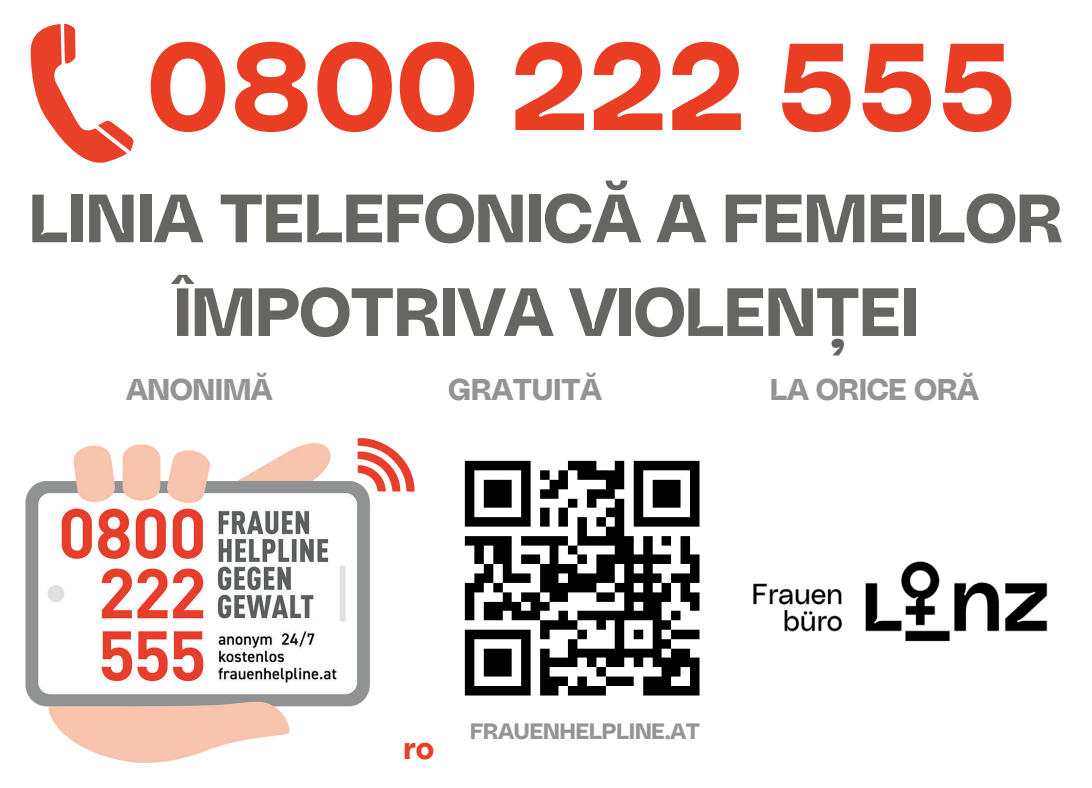
<style>
.page{position:relative;width:1092px;height:788px;background:#fff}
.page>*{position:absolute;margin:0;border:0;box-sizing:border-box;transform-origin:0 0}
.t1{font:122.5px "Lentia Nova Bulky";color:#ea3e24}
.t2{font:67.5px/93.8px "Lentia Nova Bulky";color:#666562;text-align:center}
.t3{font:30px "Lentia Nova Bulky";color:#959393}
.t4{font:30px "Lentia Nova Bulky";color:#ea3e24}
.t5{font:22px "Lentia Nova Bulky";color:#959393}
</style>
<div class="page">
<img style="left:25px;top:438px;width:390px;height:325px">
<img style="left:753px;top:561px;width:295px;height:81px">
<svg style="left:30px;top:24px;width:103px;height:139px"></svg>
<img style="left:464px;top:460px;width:236px;height:236px">
<h1 class="t1" style="left:147px;top:-8px;width:871px">0800 222 555</h1>
<p class="t2" style="left:29px;top:167px;width:1035px">LINIA TELEFONICĂ A FEMEILOR<br>ÎMPOTRIVA VIOLENȚEI</p>
<p class="t3" style="left:126px;top:366px;width:147px">ANONIMĂ</p>
<p class="t3" style="left:448px;top:366px;width:154px">GRATUITĂ</p>
<p class="t3" style="left:770px;top:366px;width:210px">LA ORICE ORĂ</p>
<p class="t4" style="left:403px;top:725px;width:32px">ro</p>
<p class="t5" style="left:470px;top:714px;width:231px">FRAUENHELPLINE.AT</p>
</div>
